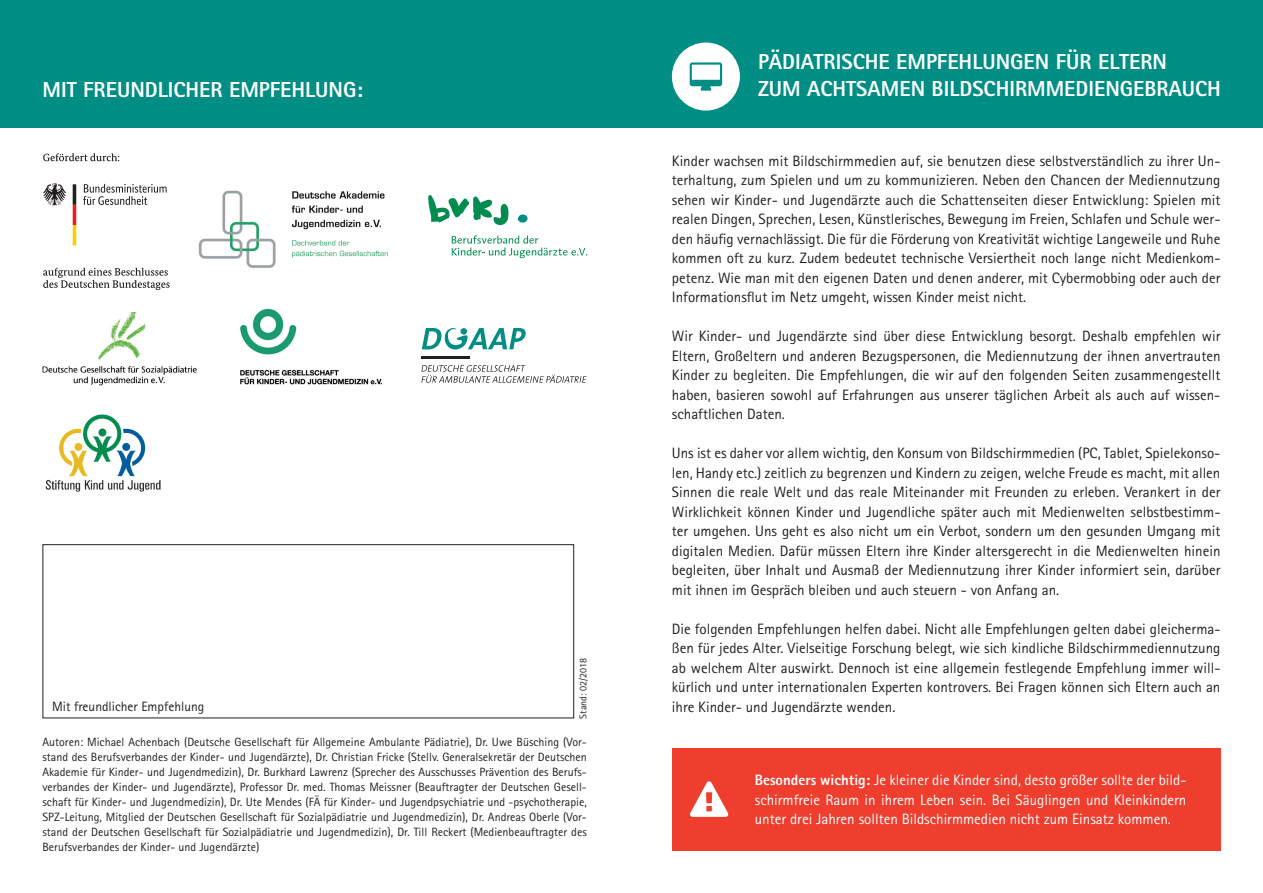
<style>
.page{position:relative;width:1263px;height:893px;background:#fff}
.page>*{position:absolute;margin:0;border:0;box-sizing:border-box;transform-origin:0 0}
.t1{font:800 21.75px/27px "Agfa Rotis Sans Serif";color:#fff}
.t2{font:15px/19.5px "Agfa Rotis Sans Serif";color:#231f20;text-align:justify}
.t3{font:15px/19.5px "Agfa Rotis Sans Serif";color:#fff;text-align:justify}
.t4{font:13.5px "Agfa Rotis Sans Serif";color:#231f20}
.t5{font:12px/15px "Agfa Rotis Sans Serif";color:#231f20;text-align:justify}
.t6{font:10.05px "Agfa Rotis Sans Serif";color:#231f20}
.s1{font-weight:800}
</style>
<div class="page">
<svg style="left:428px;top:195px;width:81px;height:30px"></svg>
<svg style="left:518px;top:214px;width:10px;height:9px"></svg>
<svg style="left:452px;top:235px;width:135px;height:23px"></svg>
<hr style="left:421px;top:356px;width:48px;height:2px;background:#231f20">
<svg style="left:421px;top:365px;width:165px;height:18px"></svg>
<svg style="left:422px;top:328px;width:104px;height:21px"></svg>
<img style="left:46px;top:414px;width:115px;height:78px">
<img style="left:199px;top:190px;width:188px;height:78px">
<img style="left:240px;top:308px;width:143px;height:77px">
<img style="left:42px;top:313px;width:155px;height:73px">
<div style="left:43px;top:544px;width:531px;height:174px;border:1px solid #231f20"></div>
<svg style="left:43px;top:153px;width:76px;height:8px"></svg>
<svg style="left:43px;top:268px;width:127px;height:22px"></svg>
<svg style="left:43px;top:183px;width:23px;height:23px"></svg>
<svg style="left:73px;top:184px;width:3px;height:62px"></svg>
<svg style="left:83px;top:184px;width:84px;height:21px"></svg>
<div style="left:0;top:0;width:1263px;height:128px;background:#008e84"></div>
<div style="left:672px;top:43px;width:68px;height:68px;background:#fff;border-radius:50%"></div>
<svg style="left:690px;top:62px;width:32px;height:29px"></svg>
<div style="left:672px;top:748px;width:548px;height:102px;background:#ef3e2e"></div>
<svg style="left:690px;top:781px;width:38px;height:36px"></svg>
<h1 class="t1" style="left:43px;top:76px;width:322px">MIT FREUNDLICHER EMPFEHLUNG:</h1>
<p class="t4" style="left:52px;top:698px;width:154px">Mit freundlicher Empfehlung</p>
<p class="t6" style="left:577px;top:719px;width:62px;rotate:-90deg">Stand: 02/2018</p>
<p class="t5" style="left:43px;top:734px;width:546px">Autoren: Michael Achenbach (Deutsche Gesellschaft für Allgemeine Ambulante Pädiatrie), Dr. Uwe Büsching (Vor&shy;stand des Berufsverbandes der Kinder- und Jugendärzte), Dr. Christian Fricke (Stellv. Generalsekretär der Deutschen Akademie für Kinder- und Jugendmedizin), Dr. Burkhard Lawrenz (Sprecher des Ausschusses Prävention des Berufs&shy;verbandes der Kinder- und Jugendärzte), Professor Dr. med. Thomas Meissner (Beauftragter der Deutschen Gesell&shy;schaft für Kinder- und Jugendmedizin), Dr. Ute Mendes (FÄ für Kinder- und Jugendpsychiatrie und -psychotherapie, SPZ-Leitung, Mitglied der Deutschen Gesellschaft für Sozialpädiatrie und Jugendmedizin), Dr. Andreas Oberle (Vor&shy;stand der Deutschen Gesellschaft für Sozialpädiatrie und Jugendmedizin), Dr. Till Reckert (Medienbeauftragter des Berufsverbandes der Kinder- und Jugendärzte)</p>
<h1 class="t1" style="left:758px;top:48px;width:464px">PÄDIATRISCHE EMPFEHLUNGEN FÜR ELTERN<br>ZUM ACHTSAMEN BILDSCHIRMMEDIENGEBRAUCH</h1>
<p class="t2" style="left:672px;top:151px;width:550px">Kinder wachsen mit Bildschirmmedien auf, sie benutzen diese selbstverständlich zu ihrer Un&shy;terhaltung, zum Spielen und um zu kommunizieren. Neben den Chancen der Mediennutzung sehen wir Kinder- und Jugendärzte auch die Schattenseiten dieser Entwicklung: Spielen mit realen Dingen, Sprechen, Lesen, Künstlerisches, Bewegung im Freien, Schlafen und Schule wer&shy;den häufig vernachlässigt. Die für die Förderung von Kreativität wichtige Langeweile und Ruhe kommen oft zu kurz. Zudem bedeutet technische Versiertheit noch lange nicht Medienkom&shy;petenz. Wie man mit den eigenen Daten und denen anderer, mit Cybermobbing oder auch der Informationsflut im Netz umgeht, wissen Kinder meist nicht.</p>
<p class="t2" style="left:672px;top:326px;width:550px">Wir Kinder- und Jugendärzte sind über diese Entwicklung besorgt. Deshalb empfehlen wir Eltern, Großeltern und anderen Bezugspersonen, die Mediennutzung der ihnen anvertrauten Kinder zu begleiten. Die Empfehlungen, die wir auf den folgenden Seiten zusammengestellt haben, basieren sowohl auf Erfahrungen aus unserer täglichen Arbeit als auch auf wissen&shy;schaftlichen Daten.</p>
<p class="t2" style="left:672px;top:443px;width:550px">Uns ist es daher vor allem wichtig, den Konsum von Bildschirmmedien (PC, Tablet, Spielekonso&shy;len, Handy etc.) zeitlich zu begrenzen und Kindern zu zeigen, welche Freude es macht, mit allen Sinnen die reale Welt und das reale Miteinander mit Freunden zu erleben. Verankert in der Wirklichkeit können Kinder und Jugendliche später auch mit Medienwelten selbstbestimm&shy;ter umgehen. Uns geht es also nicht um ein Verbot, sondern um den gesunden Umgang mit digitalen Medien. Dafür müssen Eltern ihre Kinder altersgerecht in die Medienwelten hinein begleiten, über Inhalt und Ausmaß der Mediennutzung ihrer Kinder informiert sein, darüber mit ihnen im Gespräch bleiben und auch steuern - von Anfang an.</p>
<p class="t2" style="left:672px;top:619px;width:550px">Die folgenden Empfehlungen helfen dabei. Nicht alle Empfehlungen gelten dabei gleicherma&shy;ßen für jedes Alter. Vielseitige Forschung belegt, wie sich kindliche Bildschirmmediennutzung ab welchem Alter auswirkt. Dennoch ist eine allgemein festlegende Empfehlung immer will&shy;kürlich und unter internationalen Experten kontrovers. Bei Fragen können sich Eltern auch an ihre Kinder- und Jugendärzte wenden.</p>
<p class="t3" style="left:755px;top:770px;width:433px"><span class="s1">Besonders wichtig:</span> Je kleiner die Kinder sind, desto größer sollte der bild&shy;schirmfreie Raum in ihrem Leben sein. Bei Säuglingen und Kleinkindern unter drei Jahren sollten Bildschirmmedien nicht zum Einsatz kommen.</p>
</div>
